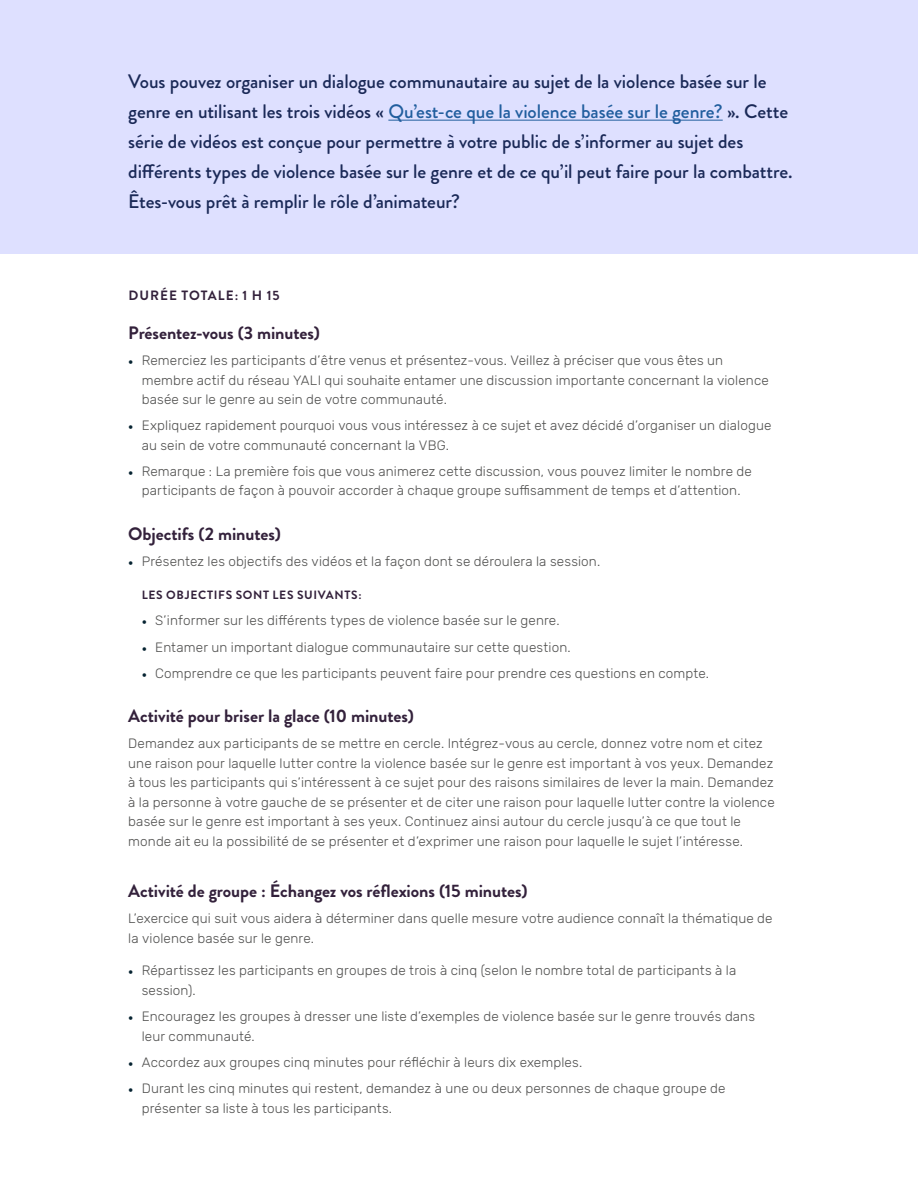
<style>
.page{position:relative;width:918px;height:1188px;background:#fff}
.page>*{position:absolute;margin:0;border:0;box-sizing:border-box;transform-origin:0 0}
.t1{font:500 19.5px/30px "Brandon Grotesque";letter-spacing:-.005em;color:#1a2957}
.t2{font:700 18px "Brandon Grotesque";letter-spacing:-.005em;color:#33213b}
.t3{font:300 13.5px/19.5px "Rubik";letter-spacing:.01em;color:#50504f}
.t4{font:700 13.5px "Brandon Grotesque";letter-spacing:.075em;color:#33213b}
.t5{font:700 12px "Brandon Grotesque";letter-spacing:.055em;color:#33213b}
.s1{color:#215e9e}
.s2{font-family:"Minion Pro";font-weight:400;color:#062331}
</style>
<div class="page">
<div style="left:0;top:0;width:918px;height:254px;background:#dee0ff"></div>
<hr style="left:388px;top:120px;width:335px;height:1px;background:#215e9e">
<p class="t1" style="left:128px;top:67px;width:666px">Vous pouvez organiser un dialogue communautaire au sujet de la violence basée sur le genre en utilisant les trois vidéos « <span class="s1">Qu’est-ce que la violence basée sur le genre?</span> ». Cette série de vidéos est conçue pour permettre à votre public de s’informer au sujet des différents types de violence basée sur le genre et de ce qu’il peut faire pour la combattre.<br>Êtes-vous prêt à remplir le rôle d’animateur?</p>
<p class="t4" style="left:128px;top:286px;width:153px">DURÉE TOTALE: 1 H 15</p>
<h2 class="t2" style="left:128px;top:320px;width:193px">Présentez-vous (3 minutes)</h2>
<p class="t3" style="left:142px;top:351px;width:629px;text-indent:-14px"><span class="s2">•</span> Remerciez les participants d’être venus et présentez-vous. Veillez à préciser que vous êtes un membre actif du réseau YALI qui souhaite entamer une discussion importante concernant la violence basée sur le genre au sein de votre communauté.</p>
<p class="t3" style="left:142px;top:416px;width:631px;text-indent:-14px"><span class="s2">•</span> Expliquez rapidement pourquoi vous vous intéressez à ce sujet et avez décidé d’organiser un dialogue au sein de votre communauté concernant la VBG.</p>
<p class="t3" style="left:128px;top:462px;width:625px;text-align:center"><span class="s2">•</span> Remarque : La première fois que vous animerez cette discussion, vous pouvez limiter le nombre de participants de façon à pouvoir accorder à chaque groupe suffisamment de temps et d’attention.</p>
<h2 class="t2" style="left:128px;top:521px;width:154px">Objectifs (2 minutes)</h2>
<p class="t3" style="left:128px;top:552px;width:474px"><span class="s2">•</span> Présentez les objectifs des vidéos et la façon dont se déroulera la session.</p>
<p class="t5" style="left:142px;top:586px;width:221px">LES OBJECTIFS SONT LES SUIVANTS:</p>
<p class="t3" style="left:142px;top:611px;width:419px"><span class="s2">•</span> S’informer sur les différents types de violence basée sur le genre.</p>
<p class="t3" style="left:142px;top:637px;width:431px"><span class="s2">•</span> Entamer un important dialogue communautaire sur cette question.</p>
<p class="t3" style="left:142px;top:664px;width:569px"><span class="s2">•</span> Comprendre ce que les participants peuvent faire pour prendre ces questions en compte.</p>
<h2 class="t2" style="left:128px;top:703px;width:287px">Activité pour briser la glace (10 minutes)</h2>
<p class="t3" style="left:128px;top:734px;width:648px">Demandez aux participants de se mettre en cercle. Intégrez-vous au cercle, donnez votre nom et citez une raison pour laquelle lutter contre la violence basée sur le genre est important à vos yeux. Demandez à tous les participants qui s’intéressent à ce sujet pour des raisons similaires de lever la main. Demandez à la personne à votre gauche de se présenter et de citer une raison pour laquelle lutter contre la violence basée sur le genre est important à ses yeux. Continuez ainsi autour du cercle jusqu’à ce que tout le monde ait eu la possibilité de se présenter et d’exprimer une raison pour laquelle le sujet l’intéresse.</p>
<h2 class="t2" style="left:128px;top:878px;width:401px">Activité de groupe : Échangez vos réflexions (15 minutes)</h2>
<p class="t3" style="left:128px;top:909px;width:646px">L’exercice qui suit vous aidera à déterminer dans quelle mesure votre audience connaît la thématique de la violence basée sur le genre.</p>
<p class="t3" style="left:142px;top:961px;width:596px;text-indent:-14px"><span class="s2">•</span> Répartissez les participants en groupes de trois à cinq (selon le nombre total de participants à la session).</p>
<p class="t3" style="left:142px;top:1007px;width:615px;text-indent:-14px"><span class="s2">•</span> Encouragez les groupes à dresser une liste d’exemples de violence basée sur le genre trouvés dans leur communauté.</p>
<p class="t3" style="left:128px;top:1053px;width:456px"><span class="s2">•</span> Accordez aux groupes cinq minutes pour réfléchir à leurs dix exemples.</p>
<p class="t3" style="left:142px;top:1079px;width:585px;text-indent:-14px"><span class="s2">•</span> Durant les cinq minutes qui restent, demandez à une ou deux personnes de chaque groupe de présenter sa liste à tous les participants.</p>
</div>
